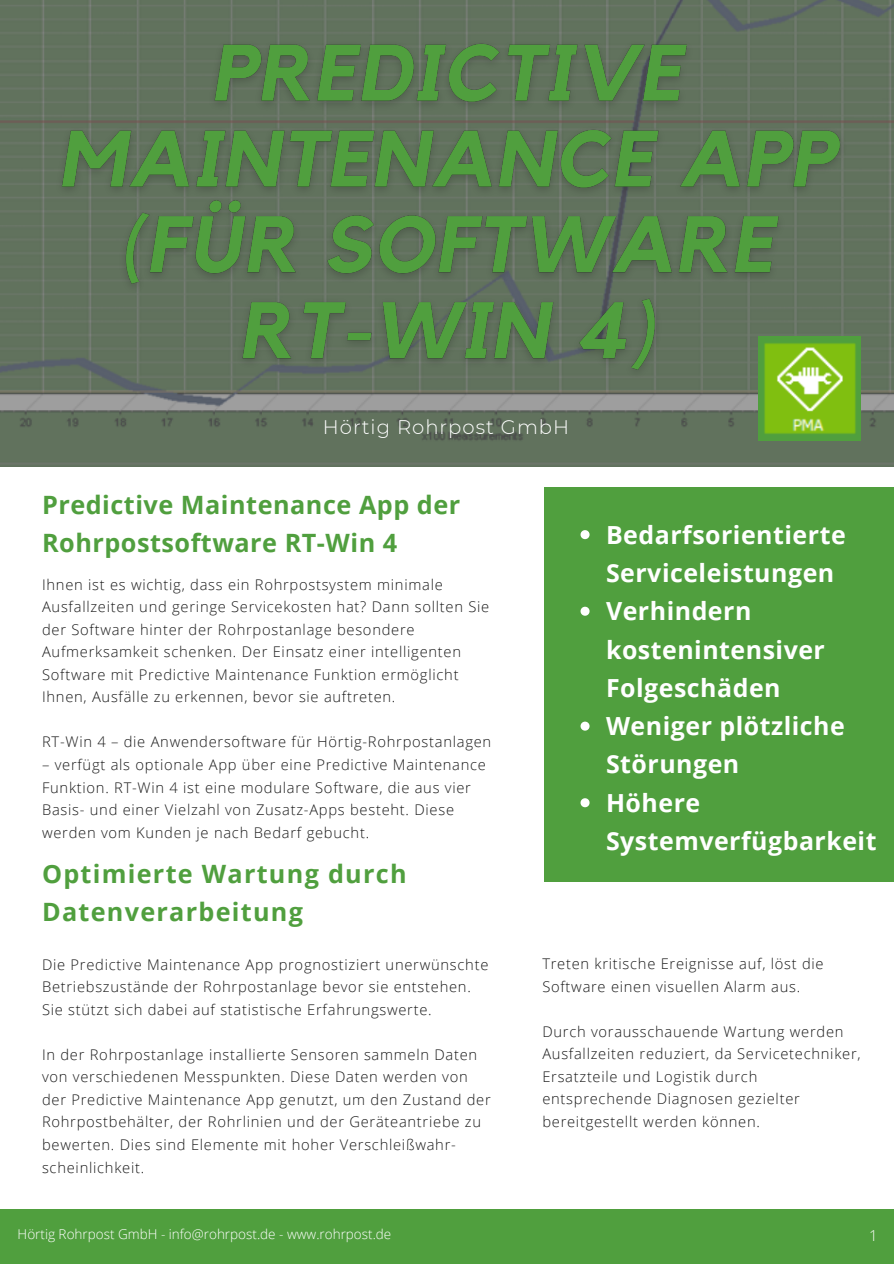
<style>
.page{position:relative;width:894px;height:1264px;background:#fff}
.page>*{position:absolute;margin:0;border:0;box-sizing:border-box;transform-origin:0 0}
.t1{font:700 25.2px/38.2px "Open Sans";letter-spacing:.02em;color:#509f3e}
.t2{font:700 25.2px/38.2px "Open Sans";letter-spacing:.05em;color:#509f3e}
.t3{font:700 24.9px/38.2px "Open Sans";letter-spacing:.02em;color:#fff}
.t4{font:300 19.65px "Montserrat";letter-spacing:.05em;color:#fff}
.t5{font:300 15px "Open Sans";color:#fff}
.t6{font:300 14.7px/22.5px "Open Sans";letter-spacing:.05em;color:#191919}
.t7{font:300 13.5px "Open Sans";color:#fff}
</style>
<div class="page">
<img style="left:0;top:0;width:893px;height:467px">
<div style="left:0;top:1209px;width:893px;height:54px;background:#509f3e"></div>
<div style="left:543px;top:487px;width:350px;height:394px;background:#509f3e"></div>
<svg style="left:580px;top:530px;width:9px;height:9px"></svg>
<svg style="left:580px;top:606px;width:9px;height:9px"></svg>
<svg style="left:580px;top:721px;width:9px;height:9px"></svg>
<svg style="left:580px;top:798px;width:9px;height:9px"></svg>
<img style="left:45px;top:27px;width:807px;height:361px">
<img style="left:758px;top:337px;width:102px;height:103px">
<p class="t4" style="left:323px;top:415px;width:247px">Hörtig Rohrpost GmbH</p>
<p class="t1" style="left:42px;top:485px;width:419px">Predictive Maintenance App der<br>Rohrpostsoftware RT-Win 4</p>
<p class="t6" style="left:42px;top:572px;width:448px">Ihnen ist es wichtig, dass ein Rohrpostsystem minimale Ausfallzeiten und geringe Servicekosten hat? Dann sollten Sie der Software hinter der Rohrpostanlage besondere Aufmerksamkeit schenken. Der Einsatz einer intelligenten Software mit Predictive Maintenance Funktion ermöglicht Ihnen, Ausfälle zu erkennen, bevor sie auftreten.</p>
<p class="t6" style="left:42px;top:730px;width:450px">RT-Win 4 – die Anwendersoftware für Hörtig-Rohrpostanlagen</p>
<p class="t6" style="left:42px;top:753px;width:445px">– verfügt als optionale App über eine Predictive Maintenance Funktion. RT-Win 4 ist eine modulare Software, die aus vier Basis- und einer Vielzahl von Zusatz-Apps besteht. Diese werden vom Kunden je nach Bedarf gebucht.</p>
<p class="t3" style="left:606px;top:515px;width:241px">Bedarfsorientierte<br>Serviceleistungen</p>
<p class="t3" style="left:606px;top:591px;width:220px">Verhindern kostenintensiver<br>Folgeschäden</p>
<p class="t3" style="left:606px;top:706px;width:240px">Weniger plötzliche<br>Störungen</p>
<p class="t3" style="left:606px;top:783px;width:272px">Höhere<br>Systemverfügbarkeit</p>
<p class="t2" style="left:42px;top:854px;width:366px">Optimierte Wartung durch<br>Datenverarbeitung</p>
<p class="t6" style="left:42px;top:952px;width:448px">Die Predictive Maintenance App prognostiziert unerwünschte<br>Betriebszustände der Rohrpostanlage bevor sie entstehen.<br>Sie stützt sich dabei auf statistische Erfahrungswerte.</p>
<p class="t6" style="left:42px;top:1042px;width:450px">In der Rohrpostanlage installierte Sensoren sammeln Daten von verschiedenen Messpunkten. Diese Daten werden von der Predictive Maintenance App genutzt, um den Zustand der Rohrpostbehälter, der Rohrlinien und der Geräteantriebe zu bewerten. Dies sind Elemente mit hoher Verschleißwahr&shy;scheinlichkeit.</p>
<p class="t7" style="left:18px;top:1224px;width:375px">Hörtig Rohrpost GmbH - info@rohrpost.de - www.rohrpost.de</p>
<p class="t6" style="left:542px;top:952px;width:283px">Treten kritische Ereignisse auf, löst die<br>Software einen visuellen Alarm aus.</p>
<p class="t6" style="left:542px;top:1019px;width:319px">Durch vorausschauende Wartung werden Ausfallzeiten reduziert, da Servicetechniker, Ersatzteile und Logistik durch entsprechende Diagnosen gezielter bereitgestellt werden können.</p>
<p class="t5" style="left:869px;top:1225px;width:10px">1</p>
</div>
